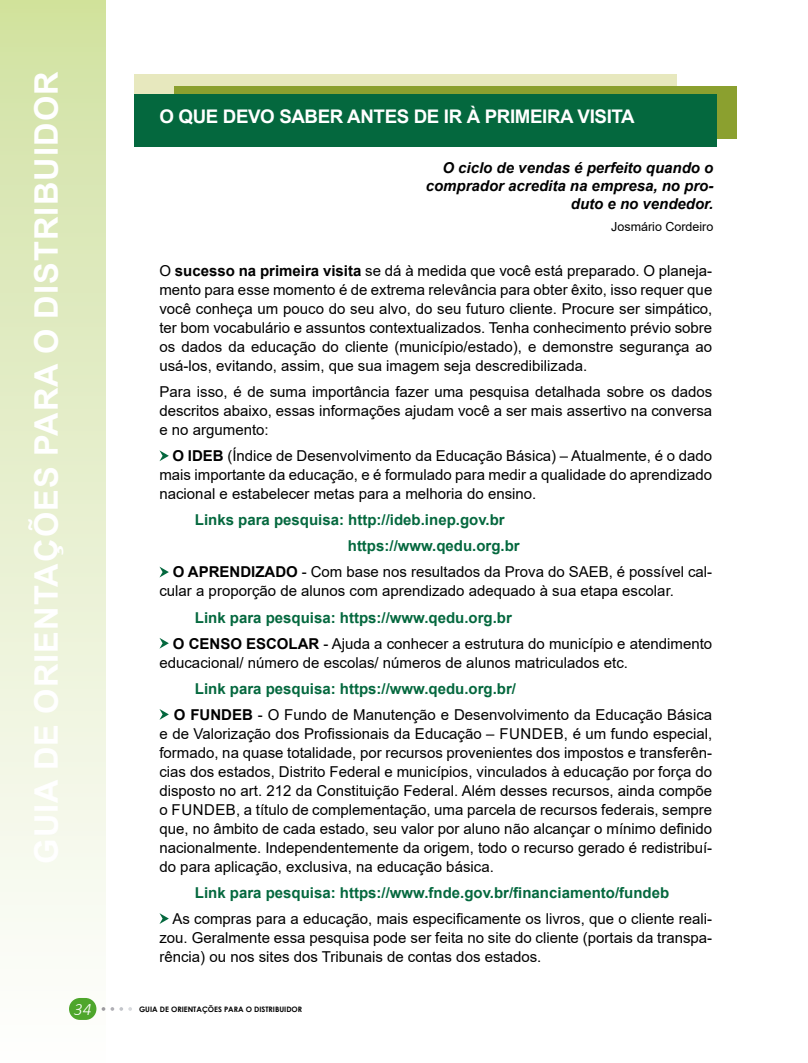
<style>
.page{position:relative;width:808px;height:1063px;background:#fff}
.page>*{position:absolute;margin:0;border:0;box-sizing:border-box;transform-origin:0 0}
.t1{font:700 32.5px "Arial";letter-spacing:.035em;color:#fff}
.t2{font:700 18.75px "Arial";letter-spacing:-.02em;color:#fff}
.t3{font:italic 300 17.5px "Calibri";color:#fff}
.t4{font:15px/19px "Arial";color:#000;text-align:justify}
.t5{font:700 15px "Arial";color:#04683e}
.t6{font:italic 700 15px/18px "Arial";color:#000;text-align:right}
.t7{font:12.5px "Arial";color:#000}
.t8{font:700 7.5px "Century Gothic";color:#000}
.s1{font-weight:700}
.s2{font-weight:700;color:#04683e}
</style>
<div class="page">
<svg style="left:159px;top:450px;width:10px;height:11px"></svg>
<svg style="left:159px;top:567px;width:10px;height:10px"></svg>
<svg style="left:159px;top:638px;width:10px;height:11px"></svg>
<svg style="left:159px;top:709px;width:10px;height:11px"></svg>
<svg style="left:159px;top:913px;width:10px;height:11px"></svg>
<div style="left:135px;top:75px;width:542px;height:52px;background:#e7e8be"></div>
<div style="left:175px;top:87px;width:562px;height:52px;background:#8ba02f"></div>
<div style="left:135px;top:95px;width:582px;height:52px;background:#04683e"></div>
<div style="left:0;top:0;width:105px;height:1063px;background:linear-gradient(to bottom,#d2e2a3,#fff)"></div>
<div style="left:69px;top:998px;width:27px;height:22px;background:#4ea62c;border-radius:11px"></div>
<svg style="left:102px;top:1007px;width:3px;height:4px"></svg>
<svg style="left:111px;top:1007px;width:21px;height:4px"></svg>
<h1 class="t1" style="left:23px;top:864px;width:794px;rotate:-90deg">GUIA DE ORIENTAÇÕES PARA O DISTRIBUIDOR</h1>
<p class="t2" style="left:159px;top:103px;width:477px">O QUE DEVO SABER ANTES DE IR À PRIMEIRA VISITA</p>
<p class="t6" style="left:426px;top:159px;width:289px">O ciclo de vendas é perfeito quando o comprador acredita na empresa, no pro&shy;duto e no vendedor.</p>
<p class="t7" style="left:611px;top:218px;width:104px">Josmário Cordeiro</p>
<p class="t4" style="left:159px;top:261px;width:554px">O <span class="s1">sucesso na primeira visita</span> se dá à medida que você está preparado. O planeja&shy;mento para esse momento é de extrema relevância para obter êxito, isso requer que você conheça um pouco do seu alvo, do seu futuro cliente. Procure ser simpático, ter bom vocabulário e assuntos contextualizados. Tenha conhecimento prévio sobre os dados da educação do cliente (município/estado), e demonstre segurança ao usá-los, evitando, assim, que sua imagem seja descredibilizada.</p>
<p class="t4" style="left:159px;top:382px;width:554px">Para isso, é de suma importância fazer uma pesquisa detalhada sobre os dados descritos abaixo, essas informações ajudam você a ser mais assertivo na conversa e no argumento:</p>
<p class="t4" style="left:159px;top:446px;width:554px;text-indent:13px"><span class="s1">O IDEB</span> (Índice de Desenvolvimento da Educação Básica) – Atualmente, é o dado mais importante da educação, e é formulado para medir a qualidade do aprendizado nacional e estabelecer metas para a melhoria do ensino.</p>
<p class="t5" style="left:195px;top:509px;width:311px">Links para pesquisa: http://ideb.inep.gov.br</p>
<p class="t5" style="left:348px;top:536px;width:173px">https://www.qedu.org.br</p>
<p class="t4" style="left:173px;top:563px;width:541px"><span class="s1">O APRENDIZADO</span> - Com base nos resultados da Prova do SAEB, é possível cal-</p>
<p class="t4" style="left:159px;top:582px;width:516px">cular a proporção de alunos com aprendizado adequado à sua etapa escolar.</p>
<p class="t4" style="left:173px;top:604px;width:541px;line-height:26.1px;text-indent:22px"><span class="s2">Link para pesquisa: https://www.qedu.org.br<br></span><span class="s1">O CENSO ESCOLAR</span> - Ajuda a conhecer a estrutura do município e atendimento</p>
<p class="t4" style="left:159px;top:653px;width:470px">educacional/ número de escolas/ números de alunos matriculados etc.</p>
<p class="t4" style="left:174px;top:675px;width:540px;line-height:26.1px;text-indent:21px"><span class="s2">Link para pesquisa: https://www.qedu.org.br/<br></span><span class="s1">O FUNDEB</span> - O Fundo de Manutenção e Desenvolvimento da Educação Básica</p>
<p class="t4" style="left:159px;top:724px;width:554px">e de Valorização dos Profissionais da Educação – FUNDEB, é um fundo especial, formado, na quase totalidade, por recursos provenientes dos impostos e transferên&shy;cias dos estados, Distrito Federal e municípios, vinculados à educação por força do disposto no art. 212 da Constituição Federal. Além desses recursos, ainda compõe o FUNDEB, a título de complementação, uma parcela de recursos federais, sempre que, no âmbito de cada estado, seu valor por aluno não alcançar o mínimo definido nacionalmente. Independentemente da origem, todo o recurso gerado é redistribuí&shy;do para aplicação, exclusiva, na educação básica.</p>
<p class="t5" style="left:195px;top:882px;width:476px">Link para pesquisa: https://www.fnde.gov.br/financiamento/fundeb</p>
<p class="t4" style="left:159px;top:909px;width:554px;text-indent:13px">As compras para a educação, mais especificamente os livros, que o cliente reali&shy;zou. Geralmente essa pesquisa pode ser feita no site do cliente (portais da transpa&shy;rência) ou nos sites dos Tribunais de contas dos estados.</p>
<p class="t3" style="left:74px;top:998px;width:19px">34</p>
<p class="t8" style="left:139px;top:1003px;width:165px">GUIA DE ORIENTAÇÕES PARA O DISTRIBUIDOR</p>
</div>
